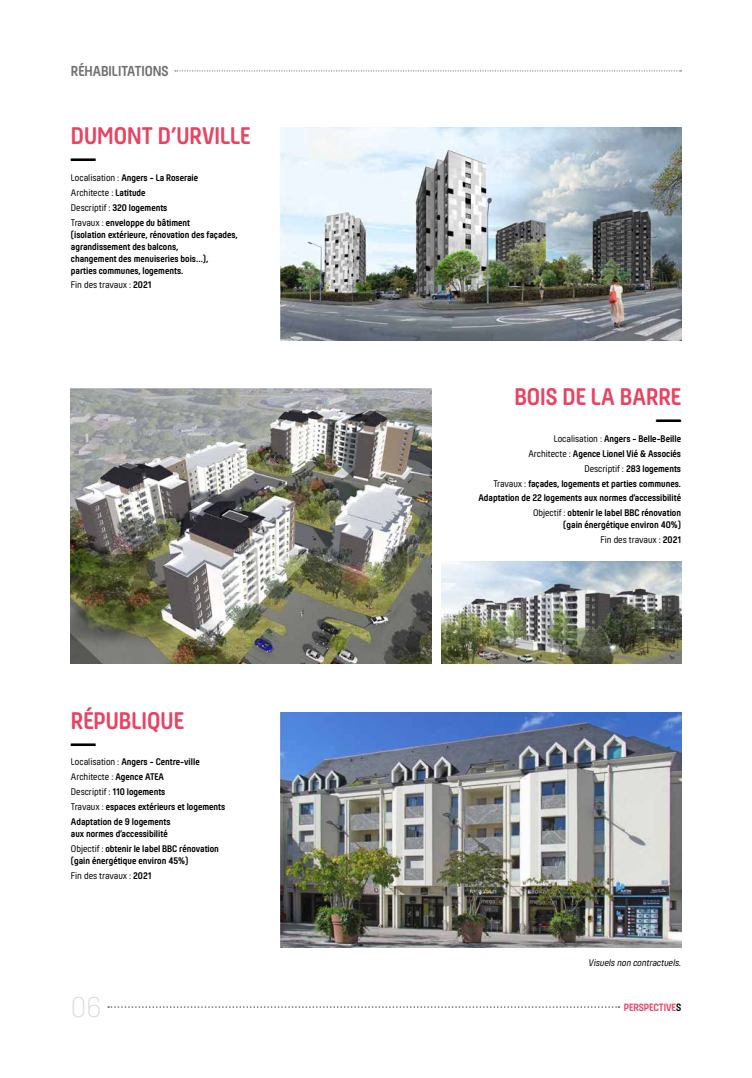
<style>
.page{position:relative;width:752px;height:1078px;background:#fff}
.page>*{position:absolute;margin:0;border:0;box-sizing:border-box;transform-origin:0 0}
.t1{font:300 29.8px "Hansom FY";color:#dadada}
.t2{font:700 25px "Hansom FY";color:#e94362}
.t3{font:700 25px "Hansom FY";color:#000}
.t4{font:700 15px "Hansom FY";color:#706f6f}
.t5{font:700 11px "Hansom FY";letter-spacing:-.005em;color:#e94362}
.t6{font:700 10px/14.8px "Hansom FY";color:#000}
.t7{font:italic 10px "Hansom FY";color:#000}
.t8{font:10px "Hansom FY";color:#000}
.s1{font-weight:400}
.s2{font-weight:700}
.s3{color:#000}
</style>
<div class="page">
<svg style="left:108px;top:1006px;width:511px;height:1px"></svg>
<svg style="left:175px;top:70px;width:506px;height:1px"></svg>
<img style="left:281px;top:128px;width:399px;height:212px">
<img style="left:281px;top:712px;width:399px;height:235px">
<img style="left:71px;top:388px;width:360px;height:275px">
<img style="left:441px;top:561px;width:239px;height:102px">
<h3 class="t4" style="left:71px;top:62px;width:99px">RÉHABILITATIONS</h3>
<h2 class="t2" style="left:71px;top:122px;width:181px">DUMONT D’URVILLE</h2>
<h2 class="t3" style="left:71px;top:143px;width:26px">—</h2>
<p class="t6" style="left:71px;top:170px;width:129px"><span class="s1">Localisation :</span> Angers - La Roseraie<br><span class="s1">Architecte :</span> Latitude<br><span class="s1">Descriptif :</span> 320 logements<br><span class="s1">Travaux :</span> enveloppe du bâtiment</p>
<p class="t6" style="left:71px;top:228px;width:168px;line-height:12px">(isolation extérieure, rénovation des façades, agrandissement des balcons,<br>changement des menuiseries bois…),<br>parties communes, logements.</p>
<p class="t8" style="left:71px;top:279px;width:82px">Fin des travaux : <span class="s2">2021</span></p>
<h2 class="t2" style="left:71px;top:706px;width:114px">RÉPUBLIQUE</h2>
<h2 class="t3" style="left:71px;top:727px;width:26px">—</h2>
<p class="t6" style="left:71px;top:754px;width:156px"><span class="s1">Localisation :</span> Angers - Centre-ville<br><span class="s1">Architecte :</span> Agence ATEA<br><span class="s1">Descriptif :</span> 110 logements<br><span class="s1">Travaux :</span> espaces extérieurs et logements<br>Adaptation de 9 logements</p>
<p class="t6" style="left:71px;top:825px;width:149px">aux normes d’accessibilité<br><span class="s1">Objectif :</span> obtenir le label BBC rénovation</p>
<p class="t6" style="left:71px;top:852px;width:119px">(gain énergétique environ 45%)<br><span class="s1">Fin des travaux :</span> 2021</p>
<h2 class="t2" style="left:514px;top:382px;width:168px">BOIS DE LA BARRE</h2>
<h2 class="t3" style="left:655px;top:404px;width:26px">—</h2>
<p class="t6" style="left:478px;top:431px;width:204px;text-align:right"><span class="s1">Localisation :</span> Angers - Belle-Beille<br><span class="s1">Architecte :</span> Agence Lionel Vié &amp; Associés<br><span class="s1">Descriptif :</span> 283 logements<br><span class="s1">Travaux :</span> façades, logements et parties communes.<br>Adaptation de 22 logements aux normes d’accessibilité <span class="s1">Objectif :</span> obtenir le label BBC rénovation</p>
<p class="t6" style="left:563px;top:517px;width:119px;text-align:right">(gain énergétique environ 40%)<br><span class="s1">Fin des travaux :</span> 2021</p>
<p class="t7" style="left:588px;top:956px;width:94px">Visuels non contractuels.</p>
<h1 class="t1" style="left:71px;top:989px;width:32px">06</h1>
<p class="t5" style="left:623px;top:1000px;width:59px">PERSPECTIVE<span class="s3">S</span></p>
</div>
